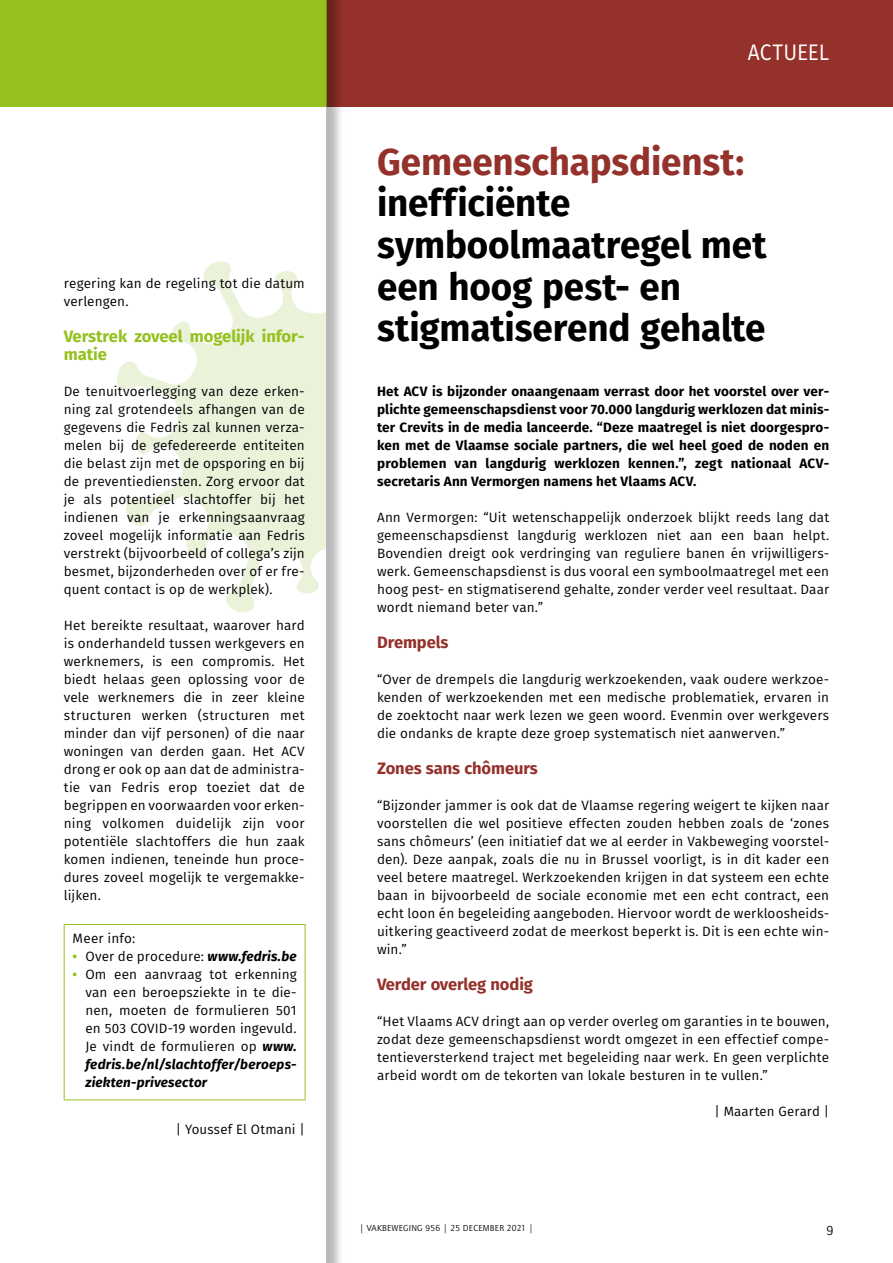
<style>
.page{position:relative;width:893px;height:1263px;background:#fff}
.page>*{position:absolute;margin:0;border:0;box-sizing:border-box;transform-origin:0 0}
.t1{font:700 37.5px/41.5px "Fira Sans";letter-spacing:-.005em;color:#000}
.t2{font:700 37.5px "Fira Sans";letter-spacing:-.005em;color:#94312b}
.t3{font:22.5px "Fira Sans";letter-spacing:-.005em;color:#fff;scale:.93 1}
.t4{font:700 16.5px "Fira Sans";letter-spacing:-.005em;color:#94312b}
.t5{font:700 16.5px/18px "Fira Sans";letter-spacing:-.005em;color:#95c11f}
.t6{font:13.5px/18px "Fira Sans";letter-spacing:.01em;color:#000;text-align:justify}
.t7{font:700 13.5px/18px "Fira Sans";letter-spacing:.015em;color:#000;text-align:justify}
.t8{font:13.5px "Quay Sans";color:#000}
.t9{font:9px "Quay Sans";letter-spacing:.02em;color:#000}
.s1{font-weight:700;color:#95c11f}
.s2{font-weight:700;font-style:italic}
</style>
<div class="page">
<div style="left:326px;top:0;width:567px;height:107px;background:#94312b"></div>
<div style="left:2px;top:0;width:343px;height:1263px;background:#000;opacity:.28"></div>
<svg style="left:0;top:0;width:326px;height:1263px"></svg>
<hr style="left:64px;top:924px;width:241px;height:1px;background:#95c11f">
<hr style="left:64px;top:925px;width:1px;height:174px;background:#95c11f">
<hr style="left:305px;top:925px;width:1px;height:174px;background:#95c11f">
<hr style="left:64px;top:1099px;width:241px;height:1px;background:#95c11f">
<p class="t6" style="left:64px;top:274px;width:242px">regering kan de regeling tot die datum verlengen.</p>
<p class="t5" style="left:64px;top:327px;width:242px">Verstrek zoveel mogelijk infor&shy;matie</p>
<p class="t6" style="left:64px;top:382px;width:242px">De tenuitvoerlegging van deze erken&shy;ning zal grotendeels afhangen van de gegevens die Fedris zal kunnen verza&shy;melen bij de gefedereerde entiteiten die belast zijn met de opsporing en bij de preventiediensten. Zorg ervoor dat je als potentieel slachtoffer bij het indienen van je erkenningsaanvraag zoveel mogelijk informatie aan Fedris verstrekt (bijvoorbeeld of collega’s zijn besmet, bijzonderheden over of er fre&shy;quent contact is op de werkplek).</p>
<p class="t6" style="left:64px;top:616px;width:243px">Het bereikte resultaat, waarover hard is onderhandeld tussen werkgevers en werknemers, is een compromis. Het biedt helaas geen oplossing voor de vele werknemers die in zeer kleine structuren werken (structuren met minder dan vijf personen) of die naar woningen van derden gaan. Het ACV drong er ook op aan dat de administra&shy;tie van Fedris erop toeziet dat de begrippen en voorwaarden voor erken&shy;ning volkomen duidelijk zijn voor potentiële slachtoffers die hun zaak komen indienen, teneinde hun proce&shy;dures zoveel mogelijk te vergemakke&shy;lijken.</p>
<p class="t6" style="left:73px;top:929px;width:64px">Meer info:</p>
<p class="t6" style="left:73px;top:947px;width:225px"><span class="s1">•</span> Over de procedure: <span class="s2">www.fedris.be</span></p>
<p class="t6" style="left:85px;top:965px;width:213px;text-indent:-13px"><span class="s1">•</span> Om een aanvraag tot erkenning van een beroepsziekte in te die&shy;nen, moeten de formulieren 501 en 503 COVID-19 worden ingevuld.<br>Je vindt de formulieren op <span class="s2">www. fedris.be/nl/slachtoffer/beroeps&shy;ziekten-privesector</span></p>
<p class="t6" style="left:176px;top:1120px;width:130px">| Youssef El Otmani |</p>
<h2 class="t3" style="left:748px;top:36px;width:89px">ACTUEEL</h2>
<h1 class="t2" style="left:377px;top:135px;width:369px">Gemeenschapsdienst:</h1>
<h1 class="t1" style="left:377px;top:183px;width:391px">inefficiënte symboolmaatregel met een hoog pest- en stigmatiserend gehalte</h1>
<p class="t7" style="left:377px;top:382px;width:454px">Het ACV is bijzonder onaangenaam verrast door het voorstel over ver&shy;plichte gemeenschapsdienst voor 70.000 langdurig werklozen dat minis&shy;ter Crevits in de media lanceerde. “Deze maatregel is niet doorgespro&shy;ken met de Vlaamse sociale partners, die wel heel goed de noden en problemen van langdurig werklozen kennen.”, zegt nationaal ACV&shy;secretaris Ann Vermorgen namens het Vlaams ACV.</p>
<p class="t6" style="left:377px;top:508px;width:454px">Ann Vermorgen: “Uit wetenschappelijk onderzoek blijkt reeds lang dat gemeenschapsdienst langdurig werklozen niet aan een baan helpt.<br>Bovendien dreigt ook verdringing van reguliere banen én vrijwilligers&shy;werk. Gemeenschapsdienst is dus vooral een symboolmaatregel met een hoog pest- en stigmatiserend gehalte, zonder verder veel resultaat. Daar wordt niemand beter van.”</p>
<p class="t4" style="left:377px;top:631px;width:73px">Drempels</p>
<p class="t6" style="left:377px;top:670px;width:454px">“Over de drempels die langdurig werkzoekenden, vaak oudere werkzoe&shy;kenden of werkzoekenden met een medische problematiek, ervaren in de zoektocht naar werk lezen we geen woord. Evenmin over werkgevers die ondanks de krapte deze groep systematisch niet aanwerven.”</p>
<p class="t4" style="left:377px;top:757px;width:162px">Zones sans chômeurs</p>
<p class="t6" style="left:377px;top:796px;width:454px">“Bijzonder jammer is ook dat de Vlaamse regering weigert te kijken naar voorstellen die wel positieve effecten zouden hebben zoals de ‘zones sans chômeurs’ (een initiatief dat we al eerder in Vakbeweging voorstel&shy;den). Deze aanpak, zoals die nu in Brussel voorligt, is in dit kader een veel betere maatregel. Werkzoekenden krijgen in dat systeem een echte baan in bijvoorbeeld de sociale economie met een echt contract, een echt loon én begeleiding aangeboden. Hiervoor wordt de werkloosheids&shy;uitkering geactiveerd zodat de meerkost beperkt is. Dit is een echte win&shy;win.”</p>
<p class="t4" style="left:377px;top:973px;width:157px">Verder overleg nodig</p>
<p class="t6" style="left:377px;top:1012px;width:454px">“Het Vlaams ACV dringt aan op verder overleg om garanties in te bouwen, zodat deze gemeenschapsdienst wordt omgezet in een effectief compe&shy;tentieversterkend traject met begeleiding naar werk. En geen verplichte arbeid wordt om de tekorten van lokale besturen in te vullen.”</p>
<p class="t6" style="left:714px;top:1102px;width:116px">| Maarten Gerard |</p>
<p class="t9" style="left:360px;top:1223px;width:175px">| VAKBEWEGING 956 | 25 DECEMBER 2021 |</p>
<p class="t8" style="left:826px;top:1223px;width:9px">9</p>
</div>
